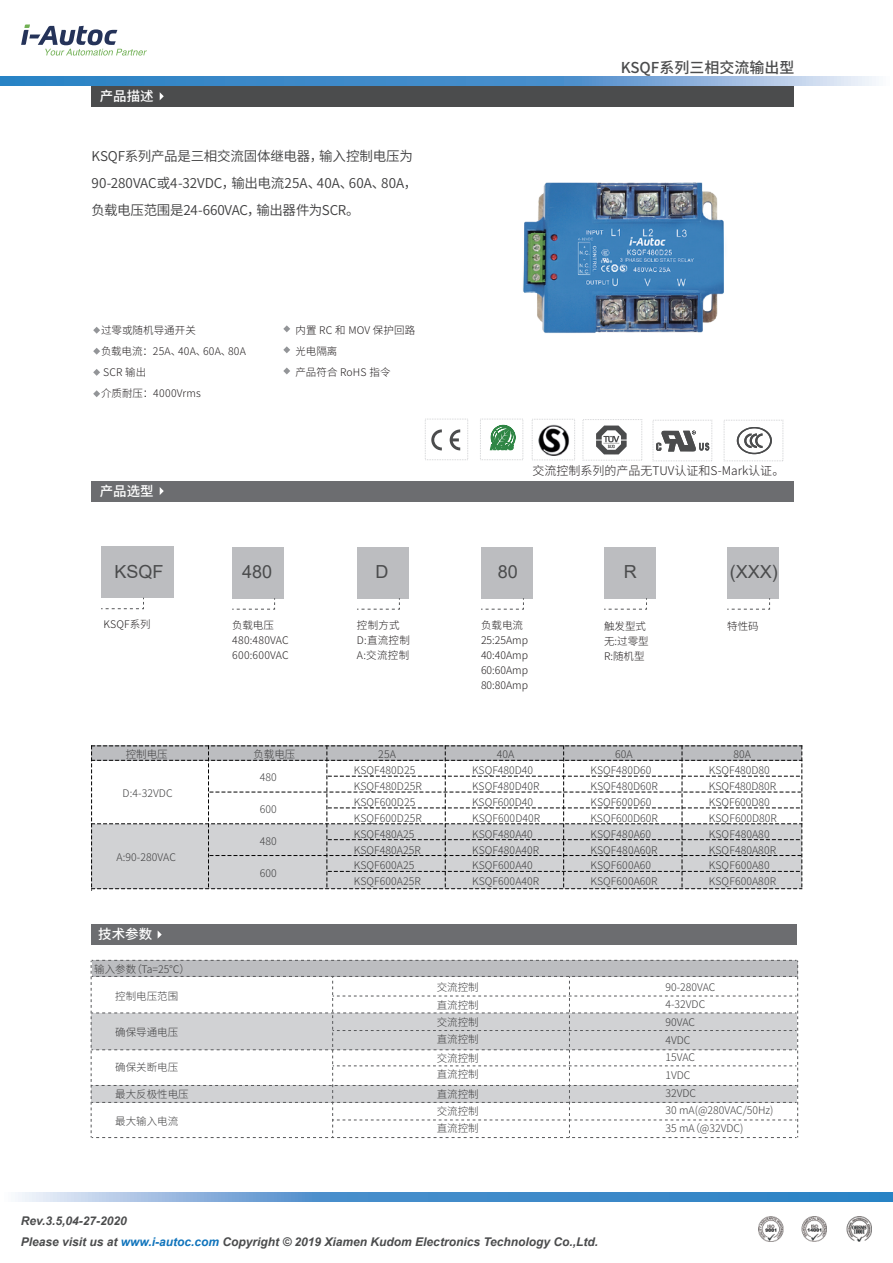
<style>
.page{position:relative;width:893px;height:1263px;background:#fff}
.page>*{position:absolute;margin:0;border:0;box-sizing:border-box;transform-origin:0 0}
.t1{font:18px "Arial";color:#4b4c4d}
.t2{font:500 15px "Source Han Sans CN";color:#4b4c4d}
.t3{font:13.5px/27px "Source Han Sans CN";letter-spacing:-.01em;color:#3e3e3f}
.t4{font:500 13.5px "Source Han Sans CN";color:#fff}
.t5{font:italic 700 12px/21px "Arial";color:#4b4c4d}
.t6{font:300 12px "Source Han Sans CN";color:#231f20}
.t7{font:300 10.5px/17.7px "Source Han Sans CN";letter-spacing:.005em;color:#3e3e3f}
.t8{font:300 10.5px/15px "Source Han Sans CN";letter-spacing:.005em;color:#231f20}
.t9{font:300 10.5px/15px "Source Han Sans CN";letter-spacing:.03em;color:#231f20}
.s1{color:#1074bc}
</style>
<div class="page">
<svg style="left:21px;top:24px;width:126px;height:32px"></svg>
<img style="left:759px;top:1216px;width:113px;height:26px">
<svg style="left:283px;top:325px;width:7px;height:7px"></svg>
<svg style="left:283px;top:367px;width:7px;height:7px"></svg>
<svg style="left:283px;top:346px;width:7px;height:7px"></svg>
<svg style="left:93px;top:327px;width:7px;height:7px"></svg>
<svg style="left:93px;top:369px;width:7px;height:7px"></svg>
<svg style="left:93px;top:390px;width:7px;height:7px"></svg>
<svg style="left:93px;top:348px;width:7px;height:7px"></svg>
<div style="left:91px;top:86px;width:703px;height:21px;background:#4b4c4d"></div>
<svg style="left:160px;top:92px;width:4px;height:8px"></svg>
<div style="left:91px;top:481px;width:703px;height:20px;background:#6c6d70"></div>
<svg style="left:160px;top:487px;width:4px;height:8px"></svg>
<div style="left:101px;top:547px;width:73px;height:51px;background:#bcbdc0"></div>
<svg style="left:101px;top:598px;width:43px;height:11px"></svg>
<div style="left:232px;top:547px;width:51px;height:51px;background:#bcbdc0"></div>
<svg style="left:232px;top:598px;width:43px;height:12px"></svg>
<div style="left:357px;top:547px;width:51px;height:51px;background:#bcbdc0"></div>
<svg style="left:357px;top:598px;width:43px;height:12px"></svg>
<div style="left:481px;top:547px;width:51px;height:51px;background:#bcbdc0"></div>
<svg style="left:481px;top:598px;width:43px;height:12px"></svg>
<div style="left:604px;top:547px;width:51px;height:51px;background:#bcbdc0"></div>
<svg style="left:604px;top:598px;width:43px;height:12px"></svg>
<div style="left:727px;top:547px;width:51px;height:51px;background:#bcbdc0"></div>
<svg style="left:727px;top:598px;width:43px;height:12px"></svg>
<div style="left:91px;top:924px;width:706px;height:21px;background:#6c6d70"></div>
<svg style="left:158px;top:931px;width:4px;height:7px"></svg>
<svg style="left:91px;top:960px;width:707px;height:178px"></svg>
<div style="left:425px;top:419px;width:43px;height:41px;border:1px dashed #d1d2d4"></div>
<div style="left:480px;top:419px;width:43px;height:41px;border:1px dashed #d1d2d4"></div>
<svg style="left:431px;top:429px;width:29px;height:21px"></svg>
<svg style="left:490px;top:425px;width:25px;height:25px"></svg>
<div style="left:583px;top:419px;width:59px;height:41px;border:1px dashed #d1d2d4"></div>
<svg style="left:596px;top:425px;width:31px;height:29px"></svg>
<div style="left:532px;top:419px;width:43px;height:41px;border:1px dashed #d1d2d4"></div>
<img style="left:538px;top:424px;width:32px;height:32px">
<div style="left:653px;top:420px;width:59px;height:41px;border:1px dashed #d1d2d4"></div>
<div style="left:724px;top:420px;width:59px;height:41px;border:1px dashed #d1d2d4"></div>
<svg style="left:656px;top:431px;width:53px;height:20px"></svg>
<svg style="left:737px;top:427px;width:35px;height:27px"></svg>
<svg style="left:91px;top:746px;width:712px;height:144px"></svg>
<svg style="left:18px;top:1192px;width:875px;height:9px;background:#5c9ad1"></svg>
<svg style="left:0;top:77px;width:876px;height:8px;background:#5c9ad1"></svg>
<img style="left:523px;top:182px;width:201px;height:151px">
<p class="t4" style="left:100px;top:88px;width:55px">产品描述</p>
<p class="t3" style="left:91px;top:143px;width:327px">KSQF系列产品是三相交流固体继电器，输入控制电压为<br>90-280VAC或4-32VDC，输出电流25A、40A、60A、80A，负载电压范围是24-660VAC，输出器件为SCR。</p>
<p class="t8" style="left:101px;top:320px;width:146px;line-height:21px">过零或随机导通开关<br>负载电流：25A、40A、60A、80A<br>SCR 输出<br>介质耐压：4000Vrms</p>
<p class="t8" style="left:296px;top:320px;width:121px;line-height:21px">内置 RC 和 MOV 保护回路光电隔离<br>产品符合 RoHS 指令</p>
<p class="t4" style="left:100px;top:483px;width:55px">产品选型</p>
<h1 class="t1" style="left:114px;top:559px;width:51px">KSQF</h1>
<p class="t8" style="left:103px;top:617px;width:49px">KSQF系列</p>
<h1 class="t1" style="left:242px;top:559px;width:32px">480</h1>
<p class="t8" style="left:232px;top:618px;width:58px">负载电压<br>480:480VAC<br>600:600VAC</p>
<h1 class="t1" style="left:375px;top:559px;width:14px">D</h1>
<p class="t9" style="left:357px;top:618px;width:54px">控制方式<br>D:直流控制<br>A:交流控制</p>
<h2 class="t2" style="left:621px;top:59px;width:175px">KSQF系列三相交流输出型</h2>
<p class="t6" style="left:532px;top:464px;width:253px">交流控制系列的产品无TUV认证和S-Mark认证。</p>
<h1 class="t1" style="left:498px;top:559px;width:22px">80</h1>
<h1 class="t1" style="left:624px;top:559px;width:14px">R</h1>
<p class="t8" style="left:481px;top:618px;width:49px">负载电流<br>25:25Amp<br>40:40Amp<br>60:60Amp<br>80:80Amp</p>
<p class="t8" style="left:604px;top:619px;width:46px">触发型式无:过零型<br>R:随机型</p>
<h1 class="t1" style="left:730px;top:559px;width:50px">(XXX)</h1>
<p class="t8" style="left:727px;top:619px;width:33px">特性码</p>
<p class="t7" style="left:126px;top:746px;width:43px">控制电压</p>
<p class="t7" style="left:253px;top:746px;width:43px">负载电压</p>
<p class="t7" style="left:378px;top:746px;width:19px">25A</p>
<p class="t7" style="left:497px;top:746px;width:19px">40A</p>
<p class="t7" style="left:615px;top:746px;width:19px">60A</p>
<p class="t7" style="left:733px;top:746px;width:19px">80A</p>
<p class="t7" style="left:354px;top:762px;width:63px">KSQF480D25</p>
<p class="t7" style="left:472px;top:762px;width:63px">KSQF480D40</p>
<p class="t7" style="left:590px;top:762px;width:63px">KSQF480D60</p>
<p class="t7" style="left:709px;top:762px;width:63px">KSQF480D80</p>
<p class="t7" style="left:354px;top:777px;width:70px">KSQF480D25R</p>
<p class="t7" style="left:472px;top:777px;width:69px">KSQF480D40R</p>
<p class="t7" style="left:590px;top:777px;width:69px">KSQF480D60R</p>
<p class="t7" style="left:709px;top:777px;width:69px">KSQF480D80R</p>
<p class="t7" style="left:354px;top:793px;width:63px">KSQF600D25</p>
<p class="t7" style="left:472px;top:793px;width:63px">KSQF600D40</p>
<p class="t7" style="left:590px;top:793px;width:63px">KSQF600D60</p>
<p class="t7" style="left:709px;top:793px;width:63px">KSQF600D80</p>
<p class="t7" style="left:354px;top:809px;width:70px">KSQF600D25R</p>
<p class="t7" style="left:472px;top:809px;width:70px">KSQF600D40R</p>
<p class="t7" style="left:590px;top:809px;width:69px">KSQF600D60R</p>
<p class="t7" style="left:709px;top:809px;width:70px">KSQF600D80R</p>
<p class="t7" style="left:354px;top:825px;width:62px">KSQF480A25</p>
<p class="t7" style="left:472px;top:825px;width:62px">KSQF480A40</p>
<p class="t7" style="left:590px;top:825px;width:62px">KSQF480A60</p>
<p class="t7" style="left:709px;top:825px;width:62px">KSQF480A80</p>
<p class="t7" style="left:354px;top:841px;width:69px">KSQF480A25R</p>
<p class="t7" style="left:472px;top:841px;width:69px">KSQF480A40R</p>
<p class="t7" style="left:590px;top:841px;width:69px">KSQF480A60R</p>
<p class="t7" style="left:709px;top:841px;width:69px">KSQF480A80R</p>
<p class="t7" style="left:354px;top:857px;width:62px">KSQF600A25</p>
<p class="t7" style="left:472px;top:857px;width:62px">KSQF600A40</p>
<p class="t7" style="left:590px;top:857px;width:62px">KSQF600A60</p>
<p class="t7" style="left:709px;top:857px;width:62px">KSQF600A80</p>
<p class="t7" style="left:354px;top:873px;width:69px">KSQF600A25R</p>
<p class="t7" style="left:472px;top:873px;width:69px">KSQF600A40R</p>
<p class="t7" style="left:590px;top:873px;width:69px">KSQF600A60R</p>
<p class="t7" style="left:709px;top:873px;width:69px">KSQF600A80R</p>
<p class="t7" style="left:260px;top:769px;width:18px">480</p>
<p class="t7" style="left:260px;top:801px;width:18px">600</p>
<p class="t7" style="left:260px;top:832px;width:18px">480</p>
<p class="t7" style="left:260px;top:864px;width:18px">600</p>
<p class="t7" style="left:123px;top:785px;width:52px">D:4-32VDC</p>
<p class="t7" style="left:116px;top:848px;width:61px">A:90-280VAC</p>
<p class="t4" style="left:98px;top:926px;width:55px">技术参数</p>
<p class="t7" style="left:94px;top:960px;width:97px">输入参数（Ta=25℃）</p>
<p class="t7" style="left:115px;top:987px;width:64px">控制电压范围</p>
<p class="t7" style="left:437px;top:978px;width:43px;line-height:18.3px">交流控制直流控制</p>
<p class="t7" style="left:437px;top:1014px;width:43px;line-height:17.2px">交流控制直流控制</p>
<p class="t7" style="left:437px;top:1051px;width:43px;line-height:16px">交流控制直流控制</p>
<p class="t7" style="left:437px;top:1085px;width:43px">直流控制</p>
<p class="t7" style="left:437px;top:1119px;width:43px">直流控制</p>
<p class="t7" style="left:115px;top:1023px;width:64px">确保导通电压</p>
<p class="t7" style="left:115px;top:1059px;width:64px">确保关断电压</p>
<p class="t7" style="left:115px;top:1085px;width:75px">最大反极性电压</p>
<p class="t7" style="left:437px;top:1102px;width:43px">交流控制</p>
<p class="t7" style="left:115px;top:1113px;width:64px">最大输入电流</p>
<p class="t5" style="left:21px;top:1210px;width:579px">Rev.3.5,04-27-2020<br>Please visit us at <span class="s1">www.i-autoc.com</span> Copyright © 2019 Xiamen Kudom Electronics Technology Co.,Ltd.</p>
<p class="t7" style="left:665px;top:978px;width:110px">90-280VAC<br>4-32VDC<br>90VAC<br>4VDC<br>15VAC<br>1VDC<br>32VDC<br>30 mA(@280VAC/50Hz)<br>35 mA（@32VDC)</p>
</div>
